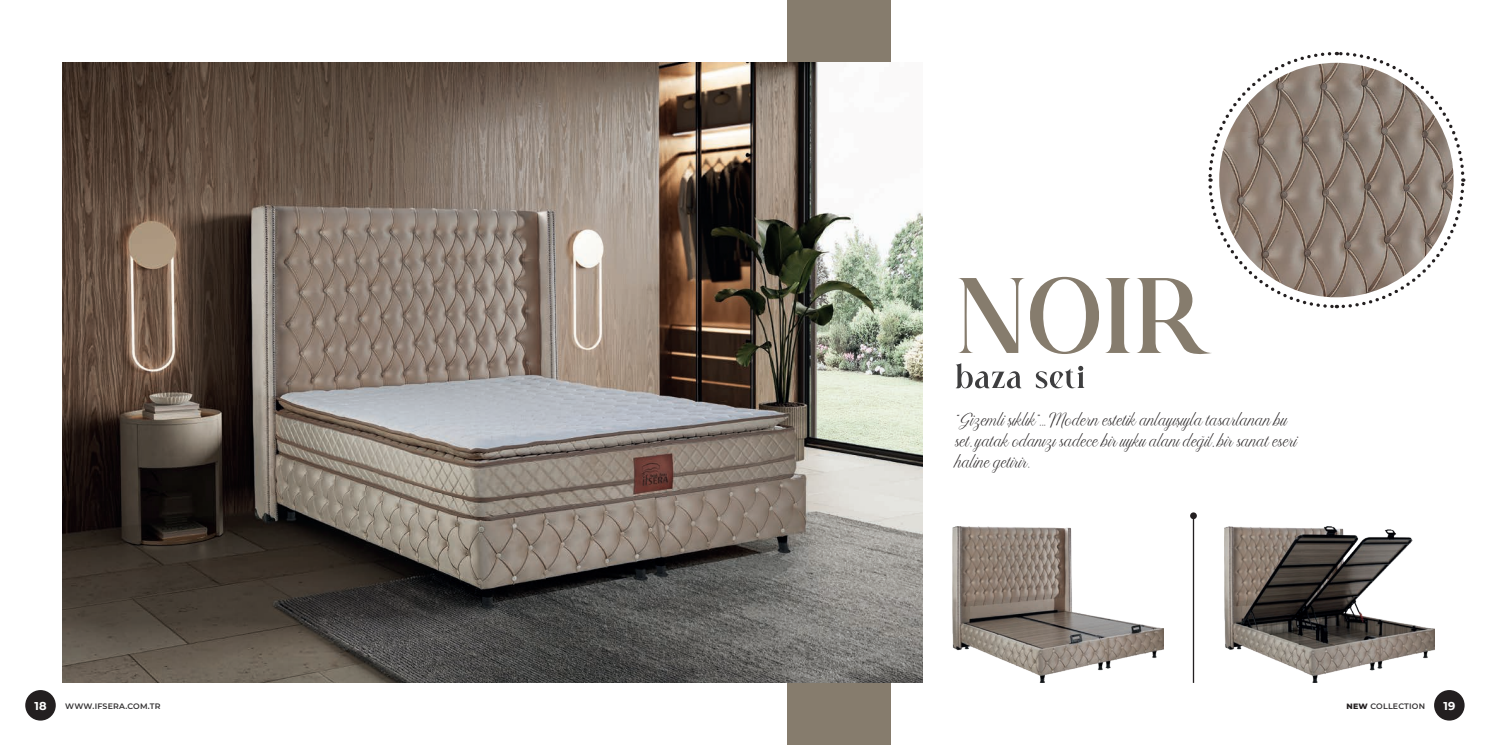
<style>
.page{position:relative;width:1489px;height:745px;background:#fff}
.page>*{position:absolute;margin:0;border:0;box-sizing:border-box;transform-origin:0 0}
.t1{font:107.19px "Astrid";color:#867c6d}
.t2{font:17.5px/21px "Akayla Script PERSONALUSE";color:#231f20}
.t3{font:700 11.38px "Montserrat";color:#fff}
.t4{font:600 7.88px "Montserrat";letter-spacing:.025em;color:#312f30}
.s1{font-weight:800;color:#231f20}
</style>
<div class="page">
<svg style="left:1208px;top:51px;width:258px;height:258px"></svg>
<div style="left:787px;top:0;width:103px;height:744px;background:#867c6d"></div>
<img style="left:63px;top:63px;width:859px;height:619px">
<div style="left:1433px;top:689px;width:31px;height:31px;background:#231f20;border-radius:50%"></div>
<div style="left:25px;top:689px;width:31px;height:31px;background:#231f20;border-radius:50%"></div>
<svg style="left:956px;top:363px;width:128px;height:26px"></svg>
<img style="left:952px;top:526px;width:210px;height:156px">
<img style="left:1224px;top:526px;width:210px;height:156px">
<hr style="left:1192px;top:514px;width:2px;height:168px;background:#231f20">
<svg style="left:1189px;top:512px;width:7px;height:7px"></svg>
<img style="left:1219px;top:63px;width:234px;height:234px;border-radius:117px">
<h1 class="t1" style="left:955px;top:248px;width:258px">NOIR</h1>
<p class="t2" style="left:955px;top:408px;width:344px">“Gizemli şıklık”... Modern estetik anlayışıyla tasarlanan bu set, yatak odanızı sadece bir uyku alanı değil, bir sanat eseri haline getirir.</p>
<p class="t3" style="left:34px;top:697px;width:14px">18</p>
<p class="t4" style="left:65px;top:700px;width:97px">WWW.IFSERA.COM.TR</p>
<p class="t4" style="left:1346px;top:700px;width:80px"><span class="s1">NEW</span> COLLECTION</p>
<p class="t3" style="left:1443px;top:697px;width:13px">19</p>
</div>
